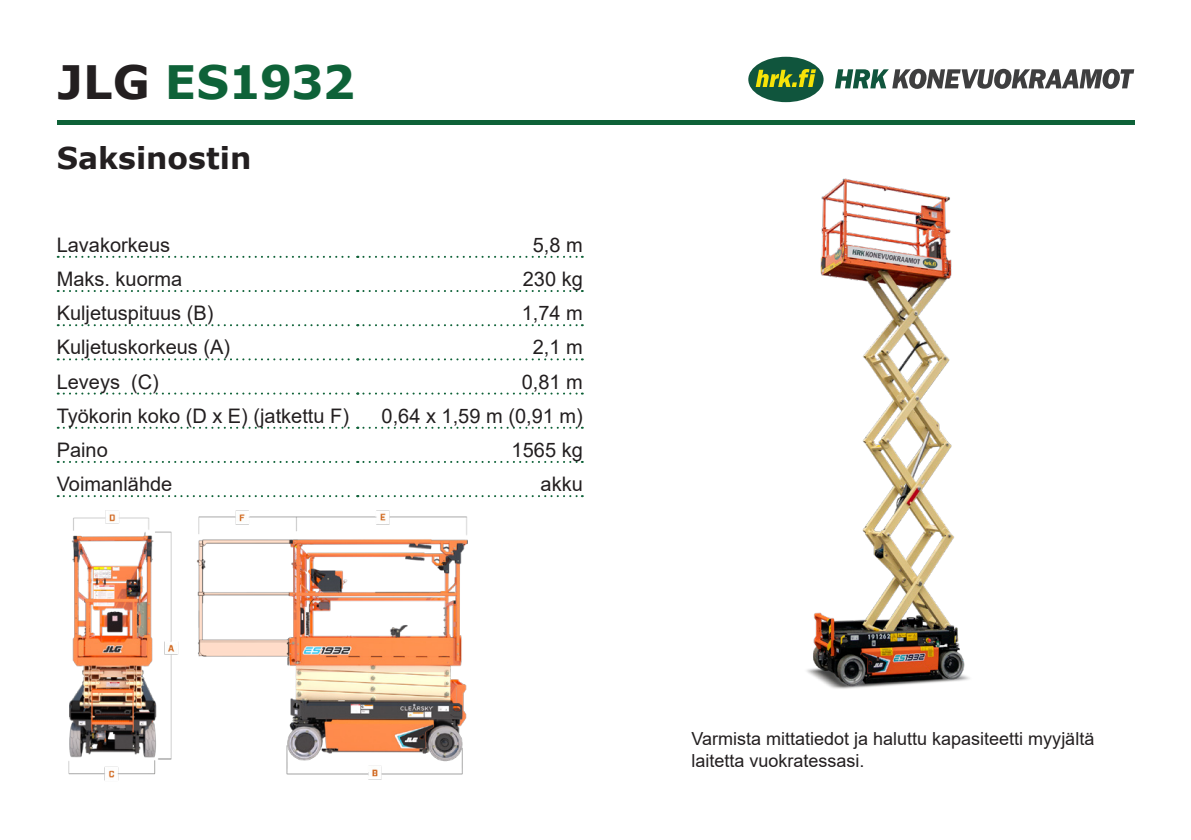
<style>
.page{position:relative;width:1191px;height:840px;background:#fff}
.page>*{position:absolute;margin:0;border:0;box-sizing:border-box;transform-origin:0 0}
.t1{font:700 46px "Verdana";letter-spacing:-.01em;color:#0e6238}
.t2{font:700 30px "Verdana";color:#231f20}
.HRK_Table_Data_5mm{font:20px "Arial";color:#231f20}
.t3{font:18px/21.6px "Arial";color:#231f20}
.s1{color:#231f20}
</style>
<div class="page">
<svg style="left:58px;top:256px;width:525px;height:2px"></svg>
<svg style="left:58px;top:290px;width:525px;height:2px"></svg>
<svg style="left:58px;top:324px;width:525px;height:2px"></svg>
<svg style="left:58px;top:358px;width:525px;height:2px"></svg>
<svg style="left:58px;top:392px;width:525px;height:2px"></svg>
<svg style="left:58px;top:426px;width:525px;height:2px"></svg>
<svg style="left:58px;top:460px;width:525px;height:2px"></svg>
<svg style="left:58px;top:495px;width:525px;height:2px"></svg>
<img style="left:68px;top:510px;width:400px;height:271px">
<img style="left:807px;top:178px;width:163px;height:511px">
<hr style="left:57px;top:120px;width:1077px;height:4px;background:#0e6238">
<svg style="left:835px;top:69px;width:299px;height:20px"></svg>
<div style="left:748px;top:57px;width:75px;height:45px;background:#10553d;border-radius:50%"></div>
<svg style="left:755px;top:69px;width:61px;height:18px"></svg>
<p class="t1" style="left:58px;top:50px;width:299px"><span class="s1">JLG</span> ES1932</p>
<p class="t2" style="left:57px;top:137px;width:196px">Saksinostin</p>
<p class="HRK_Table_Data_5mm" style="left:57px;top:231px;width:115px">Lavakorkeus</p>
<p class="HRK_Table_Data_5mm" style="left:533px;top:231px;width:52px">5,8 m</p>
<p class="HRK_Table_Data_5mm" style="left:57px;top:265px;width:127px">Maks. kuorma</p>
<p class="HRK_Table_Data_5mm" style="left:523px;top:265px;width:62px">230 kg</p>
<p class="HRK_Table_Data_5mm" style="left:57px;top:299px;width:158px">Kuljetuspituus (B)</p>
<p class="HRK_Table_Data_5mm" style="left:521px;top:299px;width:63px">1,74 m</p>
<p class="HRK_Table_Data_5mm" style="left:57px;top:333px;width:175px">Kuljetuskorkeus (A)</p>
<p class="HRK_Table_Data_5mm" style="left:533px;top:333px;width:52px">2,1 m</p>
<p class="HRK_Table_Data_5mm" style="left:57px;top:367px;width:104px">Leveys (C)</p>
<p class="HRK_Table_Data_5mm" style="left:521px;top:367px;width:63px">0,81 m</p>
<p class="HRK_Table_Data_5mm" style="left:57px;top:401px;width:294px">Työkorin koko (D x E) (jatkettu F)</p>
<p class="HRK_Table_Data_5mm" style="left:381px;top:401px;width:203px">0,64 x 1,59 m (0,91 m)</p>
<p class="HRK_Table_Data_5mm" style="left:57px;top:436px;width:53px">Paino</p>
<p class="HRK_Table_Data_5mm" style="left:511px;top:436px;width:73px">1565 kg</p>
<p class="HRK_Table_Data_5mm" style="left:57px;top:470px;width:117px">Voimanlähde</p>
<p class="HRK_Table_Data_5mm" style="left:540px;top:470px;width:44px">akku</p>
<p class="t3" style="left:691px;top:727px;width:404px">Varmista mittatiedot ja haluttu kapasiteetti myyjältä laitetta vuokratessasi.</p>
</div>
